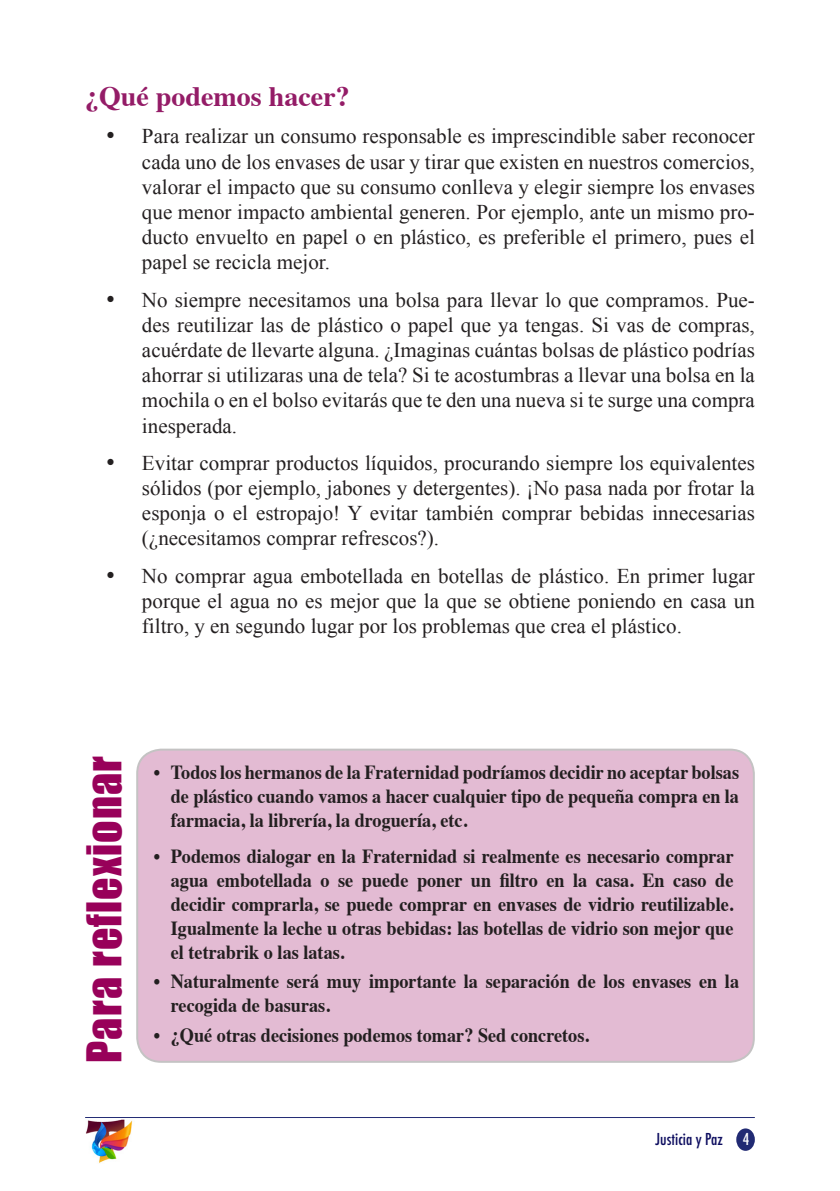
<style>
.page{position:relative;width:840px;height:1191px;background:#fff}
.page>*{position:absolute;margin:0;border:0;box-sizing:border-box;transform-origin:0 0}
.t1{font:44px "Impact";letter-spacing:.025em;color:#98015a}
.t2{font:700 28px "Times";color:#941c67}
.t3{font:21px/25.2px "Times New Roman";color:#231f20;text-align:justify}
.t4{font:700 20px/24px "Times";color:#231f20;text-align:justify;scale:.91 1}
.t5{font:500 condensed 16px "Futura";color:#0e0e60}
.s1{color:#fff}
</style>
<div class="page">
<div style="left:137px;top:749px;width:616px;height:312px;background:#e3bbd3;border-radius:24px"></div>
<div style="left:136px;top:748px;width:618px;height:314px;border:2px solid #231f20;border-radius:24px"></div>
<div style="left:735px;top:1128px;width:19px;height:22px;background:#212a73;border-radius:50%"></div>
<hr style="left:85px;top:1117px;width:669px;height:1px;background:#212a73">
<img style="left:86px;top:1119px;width:47px;height:44px">
<p class="t2" style="left:85px;top:70px;width:266px">¿Qué podemos hacer?</p>
<p class="t3" style="left:142px;top:123px;width:614px;text-indent:-36px">• Para realizar un consumo responsable es imprescindible saber reconocer cada uno de los envases de usar y tirar que existen en nuestros comercios, valorar el impacto que su consumo conlleva y elegir siempre los envases que menor impacto ambiental generen. Por ejemplo, ante un mismo pro&shy;ducto envuelto en papel o en plástico, es preferible el primero, pues el papel se recicla mejor.</p>
<p class="t3" style="left:142px;top:286px;width:614px;text-indent:-36px">• No siempre necesitamos una bolsa para llevar lo que compramos. Pue&shy;des reutilizar las de plástico o papel que ya tengas. Si vas de compras, acuérdate de llevarte alguna. ¿Imaginas cuántas bolsas de plástico podrías ahorrar si utilizaras una de tela? Si te acostumbras a llevar una bolsa en la mochila o en el bolso evitarás que te den una nueva si te surge una compra inesperada.</p>
<p class="t3" style="left:142px;top:450px;width:614px;text-indent:-36px">• Evitar comprar productos líquidos, procurando siempre los equivalentes sólidos (por ejemplo, jabones y detergentes). ¡No pasa nada por frotar la esponja o el estropajo! Y evitar también comprar bebidas innecesarias (¿necesitamos comprar refrescos?).</p>
<p class="t3" style="left:142px;top:562px;width:614px;text-indent:-36px">• No comprar agua embotellada en botellas de plástico. En primer lugar porque el agua no es mejor que la que se obtiene poniendo en casa un filtro, y en segundo lugar por los problemas que crea el plástico.</p>
<p class="t1" style="left:70px;top:1062px;width:308px;rotate:-90deg">Para reflexionar</p>
<p class="t4" style="left:171px;top:758px;width:625px;text-indent:-17px">• Todos los hermanos de la Fraternidad podríamos decidir no aceptar bolsas de plástico cuando vamos a hacer cualquier tipo de pequeña compra en la farmacia, la librería, la droguería, etc.</p>
<p class="t4" style="left:171px;top:841px;width:620px;text-indent:-17px">• Podemos dialogar en la Fraternidad si realmente es necesario comprar agua embotellada o se puede poner un filtro en la casa. En caso de decidir comprarla, se puede comprar en envases de vidrio reutilizable.<br>Igualmente la leche u otras bebidas: las botellas de vidrio son mejor que el tetrabrik o las latas.</p>
<p class="t4" style="left:171px;top:967px;width:625px;text-indent:-17px">• Naturalmente será muy importante la separación de los envases en la recogida de basuras.</p>
<p class="t4" style="left:154px;top:1021px;width:479px">• ¿Qué otras decisiones podemos tomar? Sed concretos.</p>
<p class="t5" style="left:655px;top:1129px;width:95px">Justicia y Paz <span class="s1">4</span></p>
</div>
